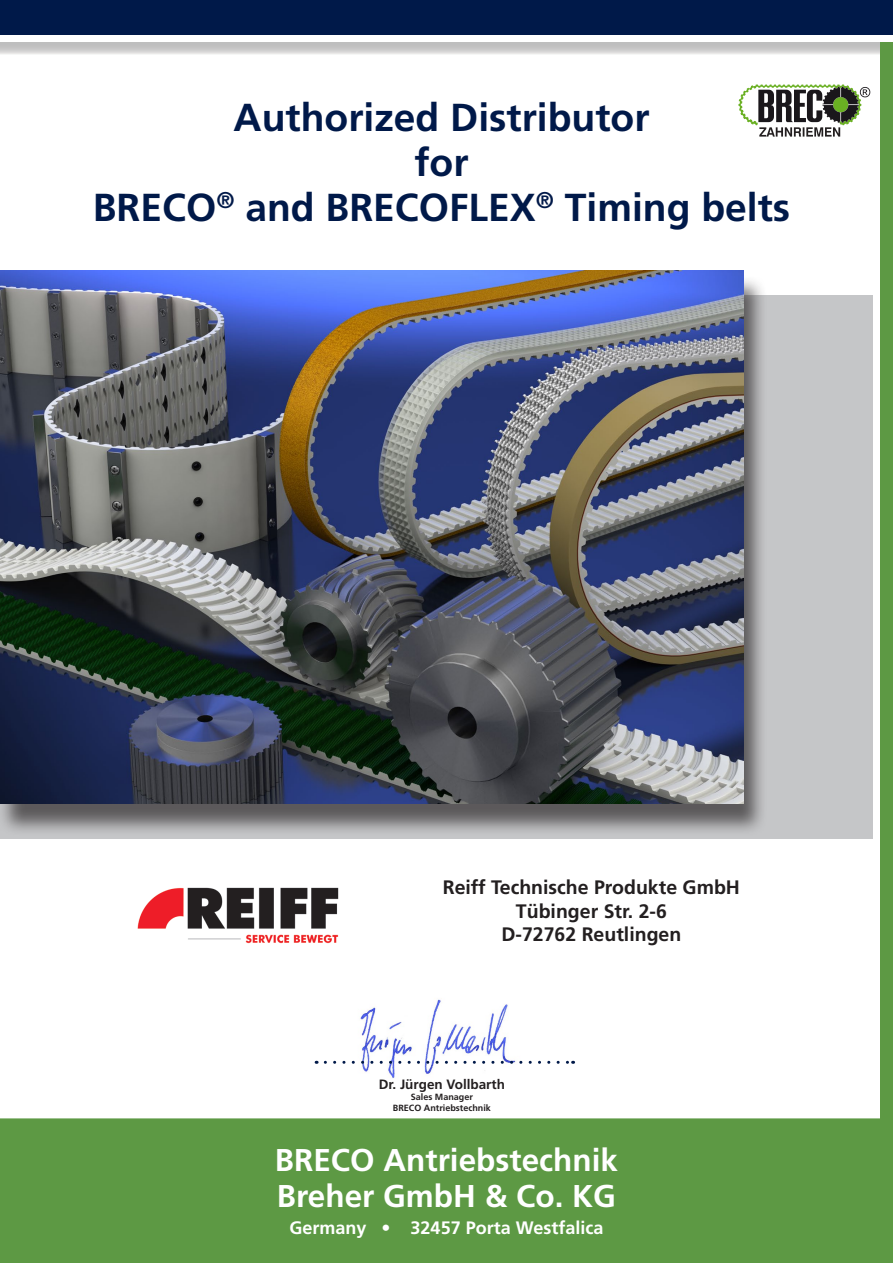
<style>
.page{position:relative;width:893px;height:1263px;background:#fff}
.page>*{position:absolute;margin:0;border:0;box-sizing:border-box;transform-origin:0 0}
.t1{font:700 39px/45px "Frutiger";color:#001949;text-align:center}
.t2{font:700 31.5px "Frutiger";color:#fff}
.t3{font:700 19.5px "Frutiger";color:#231f20}
.t4{font:700 18px "Frutiger";color:#fff}
.t5{font:700 13.5px "Frutiger";color:#231f20}
.t6{font:700 9px "Frutiger";color:#231f20}
</style>
<div class="page">
<img style="left:334px;top:999px;width:197px;height:79px">
<div style="left:0;top:296px;width:872px;height:543px;background:#c5c6c8"></div>
<div style="left:0;top:274px;width:768px;height:562px;background:#231f20;opacity:.65"></div>
<img style="left:0;top:270px;width:743px;height:534px">
<svg style="left:325px;top:1061px;width:249px;height:3px"></svg>
<div style="left:1px;top:1119px;width:891px;height:143px;background:#5d9944"></div>
<div style="left:0;top:1118px;width:893px;height:145px;border:2px solid #5d9944"></div>
<img style="left:137px;top:887px;width:202px;height:57px">
<svg style="left:0;top:42px;width:880px;height:12px;background:#cacaca"></svg>
<div style="left:880px;top:42px;width:13px;height:1221px;background:#5d9944"></div>
<div style="left:0;top:1px;width:893px;height:34px;background:#001949"></div>
<svg style="left:738px;top:85px;width:132px;height:52px"></svg>
<p class="t1" style="left:93px;top:95px;width:699px">Authorized Distributor<br>for<br>BRECO<sup>®</sup> and BRECOFLEX<sup>®</sup> Timing belts</p>
<p class="t3" style="left:443px;top:876px;width:299px">Reiff Technische Produkte GmbH</p>
<p class="t3" style="left:516px;top:899px;width:153px">Tübinger Str. 2-6</p>
<p class="t3" style="left:501px;top:923px;width:181px">D-72762 Reutlingen</p>
<p class="t5" style="left:379px;top:1077px;width:128px">Dr. Jürgen Vollbarth</p>
<p class="t6" style="left:411px;top:1092px;width:64px">Sales Manager</p>
<p class="t6" style="left:393px;top:1103px;width:100px">BRECO Antriebstechnik</p>
<p class="t2" style="left:275px;top:1141px;width:345px">BRECO Antriebstechnik</p>
<p class="t2" style="left:277px;top:1177px;width:340px">Breher GmbH &amp; Co. KG</p>
<p class="t4" style="left:290px;top:1217px;width:315px">Germany • 32457 Porta Westfalica</p>
</div>
